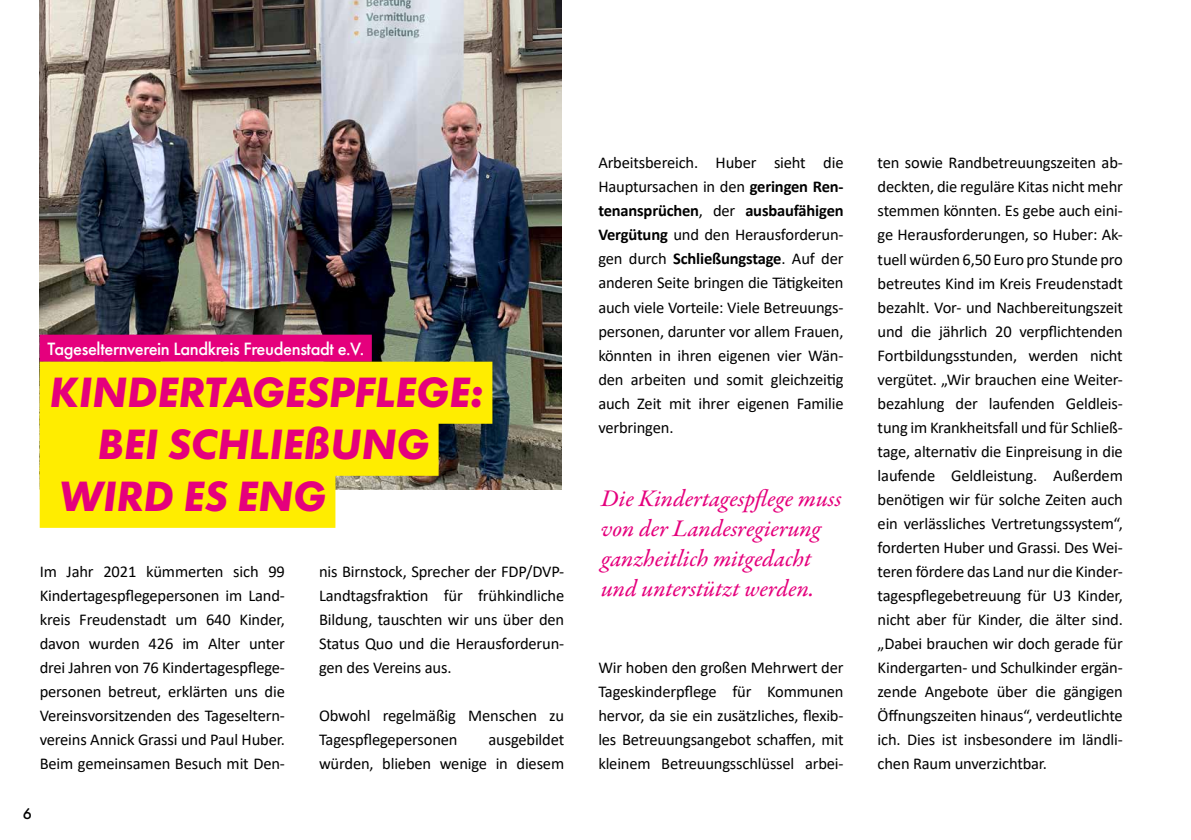
<style>
.page{position:relative;width:1191px;height:840px;background:#fff}
.page>*{position:absolute;margin:0;border:0;box-sizing:border-box;transform-origin:0 0}
.t1{font:italic 700 44px "Futura PT";letter-spacing:-.005em;color:#e5007d}
.t2{font:24px/30px "Garamond Premr Pro Med It";color:#e5007d}
.t3{font:500 18.4px "Futura PT";letter-spacing:-.02em;color:#fff}
.t4{font:16.4px/24px "Calibri";letter-spacing:-.01em;color:#000;text-align:justify}
.t5{font:500 16px "Futura PT";color:#000}
.s1{font-weight:700}
</style>
<div class="page">
<img style="left:39px;top:0;width:523px;height:528px">
<p class="t4" style="left:598px;top:150px;width:247px">Arbeitsbereich. Huber sieht die Hauptursachen in den <span class="s1">geringen Ren&shy;tenansprüchen</span>, der <span class="s1">ausbaufähigen Vergütung</span> und den Herausforderun&shy;gen durch <span class="s1">Schließungstage</span>. Auf der anderen Seite bringen die Tätigkeiten auch viele Vorteile: Viele Betreuungs&shy;personen, darunter vor allem Frauen, könnten in ihren eigenen vier Wän&shy;den arbeiten und somit gleichzeitig auch Zeit mit ihrer eigenen Familie verbringen.</p>
<p class="t3" style="left:48px;top:337px;width:318px">Tageselternverein Landkreis Freudenstadt e.V.</p>
<h1 class="t1" style="left:49px;top:364px;width:435px">KINDERTAGESPFLEGE:</h1>
<h1 class="t1" style="left:97px;top:416px;width:333px">BEI SCHLIEßUNG</h1>
<h1 class="t1" style="left:59px;top:468px;width:269px">WIRD ES ENG</h1>
<h2 class="t2" style="left:601px;top:484px;width:242px">Die Kindertagespflege muss von der Landesregierung ganzheitlich mitgedacht und unterstützt werden.</h2>
<p class="t4" style="left:40px;top:558px;width:247px">Im Jahr 2021 kümmerten sich 99<br>Kindertagespflegepersonen im Land&shy;kreis Freudenstadt um 640 Kinder, davon wurden 426 im Alter unter drei Jahren von 76 Kindertagespflege&shy;personen betreut, erklärten uns die Vereinsvorsitzenden des Tageseltern&shy;vereins Annick Grassi und Paul Huber.<br>Beim gemeinsamen Besuch mit Den-</p>
<p class="t4" style="left:319px;top:558px;width:247px">nis Birnstock, Sprecher der FDP/DVP-Landtagsfraktion für frühkindliche Bildung, tauschten wir uns über den Status Quo und die Herausforderun&shy;gen des Vereins aus.</p>
<p class="t4" style="left:598px;top:654px;width:247px">Wir hoben den großen Mehrwert der Tageskinderpflege für Kommunen hervor, da sie ein zusätzliches, flexib&shy;les Betreuungsangebot schaffen, mit kleinem Betreuungsschlüssel arbei-</p>
<p class="t4" style="left:319px;top:702px;width:247px">Obwohl regelmäßig Menschen zu<br>Tagespflegepersonen</p>
<p class="t4" style="left:319px;top:726px;width:247px;text-align:right">ausgebildet<br>würden, blieben wenige in diesem</p>
<p class="t5" style="left:23px;top:803px;width:11px">6</p>
<p class="t4" style="left:877px;top:150px;width:247px">ten sowie Randbetreuungszeiten ab&shy;deckten, die reguläre Kitas nicht mehr stemmen könnten. Es gebe auch eini&shy;ge Herausforderungen, so Huber: Ak&shy;tuell würden 6,50 Euro pro Stunde pro betreutes Kind im Kreis Freudenstadt bezahlt. Vor- und Nachbereitungszeit und die jährlich 20 verpflichtenden Fortbildungsstunden, werden nicht vergütet. „Wir brauchen eine Weiter&shy;bezahlung der laufenden Geldleis&shy;tung im Krankheitsfall und für Schließ&shy;tage, alternativ die Einpreisung in die laufende Geldleistung. Außerdem benötigen wir für solche Zeiten auch ein verlässliches Vertretungssystem“, forderten Huber und Grassi. Des Wei&shy;teren fördere das Land nur die Kinder&shy;tagespflegebetreuung für U3 Kinder, nicht aber für Kinder, die älter sind. „Dabei brauchen wir doch gerade für Kindergarten- und Schulkinder ergän&shy;zende Angebote über die gängigen Öffnungszeiten hinaus“, verdeutlichte ich. Dies ist insbesondere im ländli&shy;chen Raum unverzichtbar.</p>
</div>
